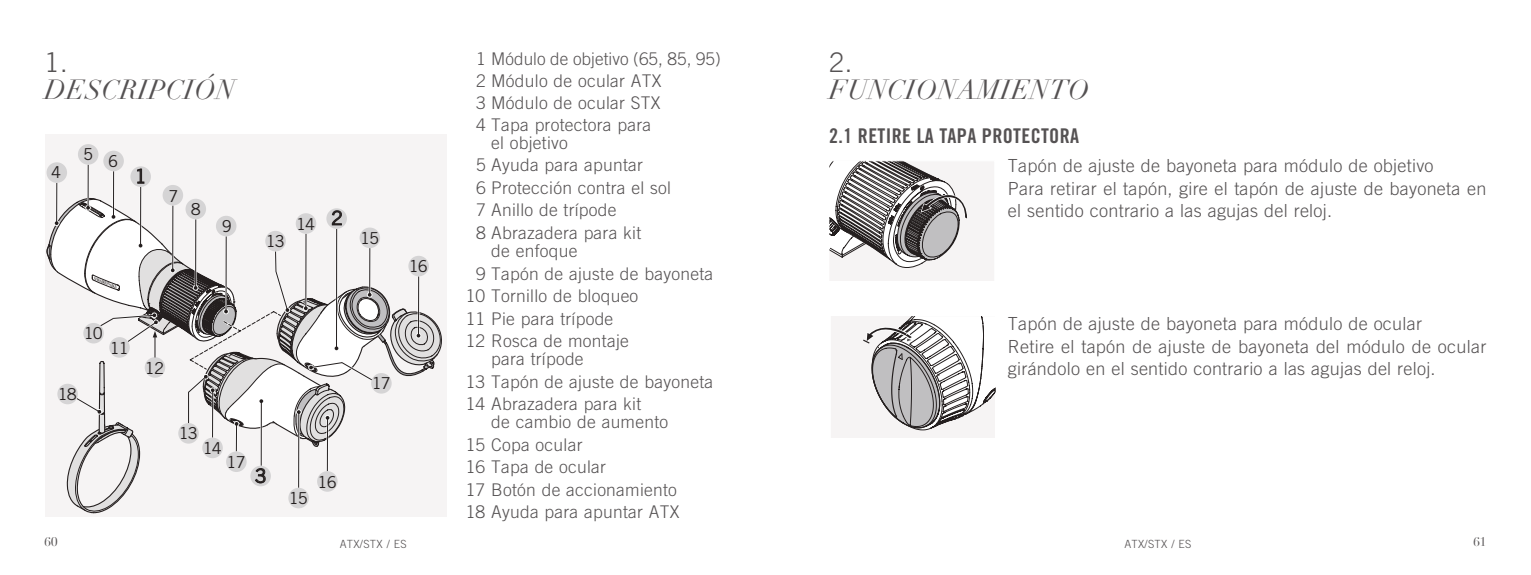
<style>
.page{position:relative;width:1531px;height:575px;background:#fff}
.page>*{position:absolute;margin:0;border:0;box-sizing:border-box;transform-origin:0 0}
.t1{font:italic 27px "Didot";letter-spacing:.015em;color:#555253}
.t2{font:300 27px "Trade Gothic";color:#555253}
.t3{font:20.25px "Trade Gothic Bold Cond Twenty";letter-spacing:.015em;color:#555253}
.t4{font:19.35px "Trade Gothic";color:#241f1f}
.t5{font:300 18px/22.5px "Trade Gothic";letter-spacing:.015em;color:#555253}
.t6{font:300 17.55px/22.5px "Trade Gothic";letter-spacing:.015em;color:#555253}
.t7{font:16.43px "Trade Gothic";letter-spacing:-.06em;color:#241f1f}
.t8{font:12.38px "Didot LH";color:#555253}
.t9{font:300 11.25px "Trade Gothic";letter-spacing:.025em;color:#555253}
.t10{font:italic 700 4.27px "Times New Roman";color:#241f1f;scale:.93 1}
</style>
<div class="page">
<svg style="left:45px;top:134px;width:401px;height:383px"></svg>
<svg style="left:829px;top:160px;width:165px;height:121px"></svg>
<svg style="left:831px;top:316px;width:164px;height:121px"></svg>
<h1 class="t2" style="left:45px;top:47px;width:24px">1.</h1>
<h1 class="t1" style="left:45px;top:73px;width:192px">DESCRIPCIÓN</h1>
<p class="t7" style="left:83px;top:147px;width:37px">5 6</p>
<p class="t7" style="left:51px;top:161px;width:12px">4</p>
<p class="t4" style="left:135px;top:164px;width:13px">1</p>
<p class="t7" style="left:169px;top:185px;width:12px">7</p>
<p class="t7" style="left:191px;top:198px;width:12px">8</p>
<p class="t7" style="left:222px;top:215px;width:12px">9</p>
<p class="t7" style="left:266px;top:230px;width:21px">13</p>
<p class="t7" style="left:296px;top:213px;width:21px">14</p>
<p class="t4" style="left:331px;top:205px;width:13px">2</p>
<p class="t10" style="left:96px;top:276px;width:27px;rotate:22deg">SWAROVSKI</p>
<p class="t7" style="left:84px;top:322px;width:21px">10</p>
<p class="t7" style="left:110px;top:336px;width:21px">11</p>
<p class="t7" style="left:58px;top:383px;width:21px">18</p>
<p class="t7" style="left:145px;top:356px;width:21px">12</p>
<p class="t7" style="left:179px;top:422px;width:21px">13</p>
<p class="t7" style="left:203px;top:437px;width:21px">14</p>
<p class="t7" style="left:227px;top:451px;width:21px">17</p>
<p class="t4" style="left:255px;top:463px;width:13px">3</p>
<p class="t7" style="left:318px;top:470px;width:21px">16</p>
<p class="t7" style="left:289px;top:487px;width:21px">15</p>
<p class="t7" style="left:360px;top:227px;width:21px">15</p>
<p class="t7" style="left:372px;top:372px;width:21px">17</p>
<p class="t7" style="left:409px;top:255px;width:21px">16</p>
<p class="t6" style="left:476px;top:47px;width:246px;line-height:21.8px">1 Módulo de objetivo (65, 85, 95)<br>2 Módulo de ocular ATX<br>3 Módulo de ocular STX<br>4 Tapa protectora para</p>
<p class="t6" style="left:476px;top:131px;width:196px;text-indent:15px">el objetivo<br>5 Ayuda para apuntar<br>6 Protección contra el sol<br>7 Anillo de trípode<br>8 Abrazadera para kit</p>
<p class="t6" style="left:491px;top:239px;width:88px">de enfoque</p>
<p class="t6" style="left:476px;top:261px;width:238px">9 Tapón de ajuste de bayoneta</p>
<p class="t6" style="left:466px;top:284px;width:174px">10 Tornillo de bloqueo</p>
<p class="t6" style="left:466px;top:306px;width:149px">11 Pie para trípode</p>
<p class="t6" style="left:466px;top:329px;width:165px">12 Rosca de montaje</p>
<p class="t6" style="left:466px;top:347px;width:249px;text-indent:26px">para trípode<br>13 Tapón de ajuste de bayoneta<br>14 Abrazadera para kit</p>
<p class="t6" style="left:466px;top:410px;width:215px;text-indent:26px">de cambio de aumento<br>15 Copa ocular<br>16 Tapa de ocular<br>17 Botón de accionamiento<br>18 Ayuda para apuntar ATX</p>
<h1 class="t2" style="left:829px;top:47px;width:24px">2.</h1>
<h1 class="t1" style="left:829px;top:73px;width:262px">FUNCIONAMIENTO</h1>
<p class="t3" style="left:829px;top:124px;width:251px">2.1 RETIRE LA TAPA PROTECTORA</p>
<p class="t5" style="left:1008px;top:154px;width:480px">Tapón de ajuste de bayoneta para módulo de objetivo<br>Para retirar el tapón, gire el tapón de ajuste de bayoneta en el sentido contrario a las agujas del reloj.</p>
<p class="t5" style="left:1008px;top:312px;width:480px">Tapón de ajuste de bayoneta para módulo de ocular<br>Retire el tapón de ajuste de bayoneta del módulo de ocular girándolo en el sentido contrario a las agujas del reloj.</p>
<p class="t8" style="left:45px;top:533px;width:14px">60</p>
<p class="t9" style="left:393px;top:536px;width:16px">DE</p>
<p class="t9" style="left:1124px;top:536px;width:68px">ATX/STX / ES</p>
<p class="t8" style="left:1473px;top:533px;width:14px">61</p>
<p class="t9" style="left:340px;top:536px;width:68px">ATX/STX / ES</p>
<p class="t9" style="left:1178px;top:536px;width:16px">DE</p>
</div>
